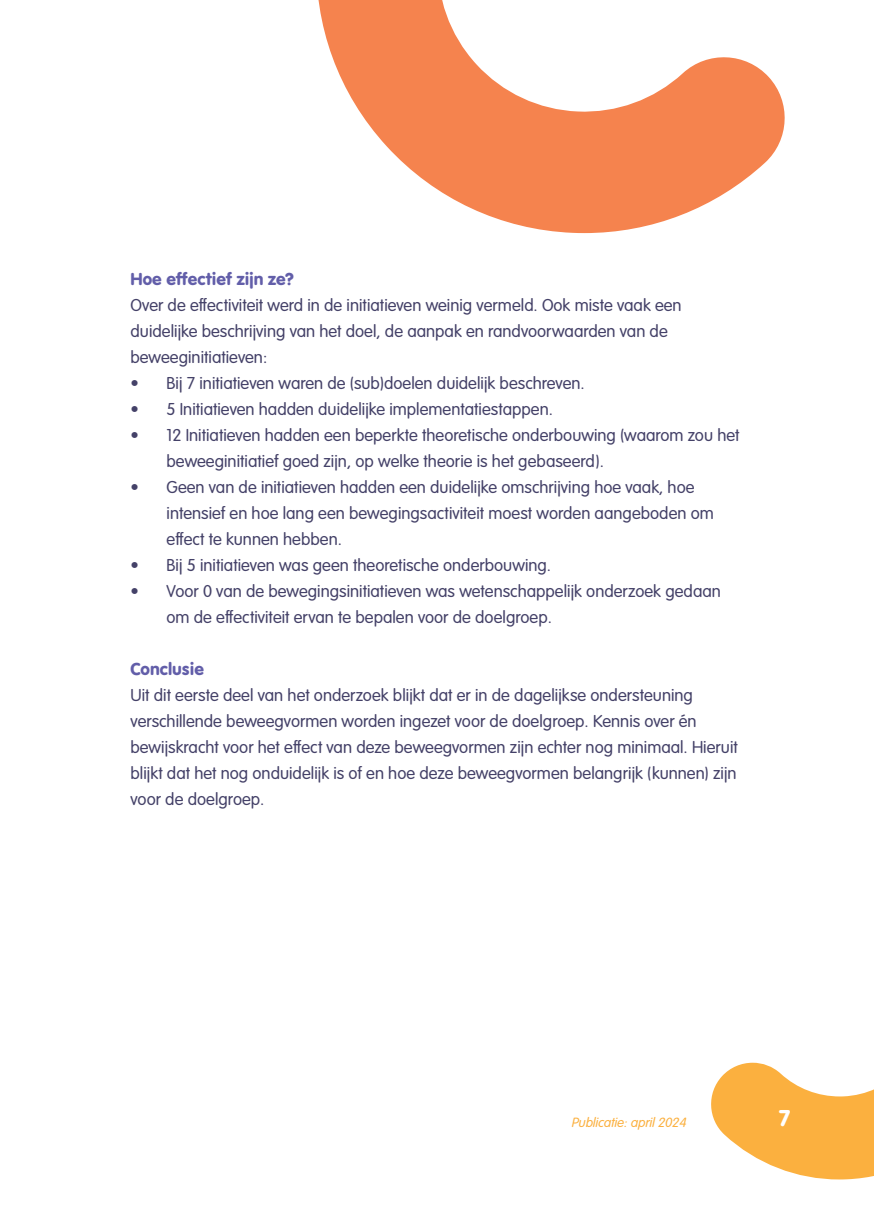
<style>
.page{position:relative;width:874px;height:1225px;background:#fff}
.page>*{position:absolute;margin:0;border:0;box-sizing:border-box;transform-origin:0 0}
.t1{font:24px "VAG Rundschrift D";color:#fff}
.t2{font:300 18px/26px "VAG Rundschrift D";color:#444168}
.t3{font:18px "VAG Rundschrift D";color:#625ea9}
.t4{font:italic 300 14px "VAG Rundschrift D";color:#fbb03f}
</style>
<div class="page">
<svg style="left:318px;top:0;width:467px;height:233px;fill:#f5834e"></svg>
<svg style="left:711px;top:1062px;width:162px;height:117px;fill:#fbb03f"></svg>
<p class="t3" style="left:130px;top:269px;width:165px">Hoe effectief zijn ze?</p>
<p class="t2" style="left:130px;top:293px;width:552px">Over de effectiviteit werd in de initiatieven weinig vermeld. Ook miste vaak een duidelijke beschrijving van het doel, de aanpak en randvoorwaarden van de beweeginitiatieven:</p>
<p class="t2" style="left:130px;top:371px;width:455px">• Bij 7 initiatieven waren de (sub)doelen duidelijk beschreven.</p>
<p class="t2" style="left:130px;top:397px;width:424px">• 5 Initiatieven hadden duidelijke implementatiestappen.</p>
<p class="t2" style="left:166px;top:423px;width:574px;text-indent:-36px">• 12 Initiatieven hadden een beperkte theoretische onderbouwing (waarom zou het beweeginitiatief goed zijn, op welke theorie is het gebaseerd).</p>
<p class="t2" style="left:166px;top:475px;width:548px;text-indent:-36px">• Geen van de initiatieven hadden een duidelijke omschrijving hoe vaak, hoe intensief en hoe lang een bewegingsactiviteit moest worden aangeboden om effect te kunnen hebben.</p>
<p class="t2" style="left:130px;top:553px;width:422px">• Bij 5 initiatieven was geen theoretische onderbouwing.</p>
<p class="t2" style="left:166px;top:579px;width:555px;text-indent:-36px">• Voor 0 van de bewegingsinitiatieven was wetenschappelijk onderzoek gedaan om de effectiviteit ervan te bepalen voor de doelgroep.</p>
<p class="t3" style="left:130px;top:659px;width:75px">Conclusie</p>
<p class="t2" style="left:130px;top:683px;width:608px">Uit dit eerste deel van het onderzoek blijkt dat er in de dagelijkse ondersteuning verschillende beweegvormen worden ingezet voor de doelgroep. Kennis over én bewijskracht voor het effect van deze beweegvormen zijn echter nog minimaal. Hieruit blijkt dat het nog onduidelijk is of en hoe deze beweegvormen belangrijk (kunnen) zijn voor de doelgroep.</p>
<p class="t4" style="left:572px;top:1112px;width:116px">Publicatie: april 2024</p>
<h1 class="t1" style="left:778px;top:1103px;width:13px">7</h1>
</div>
